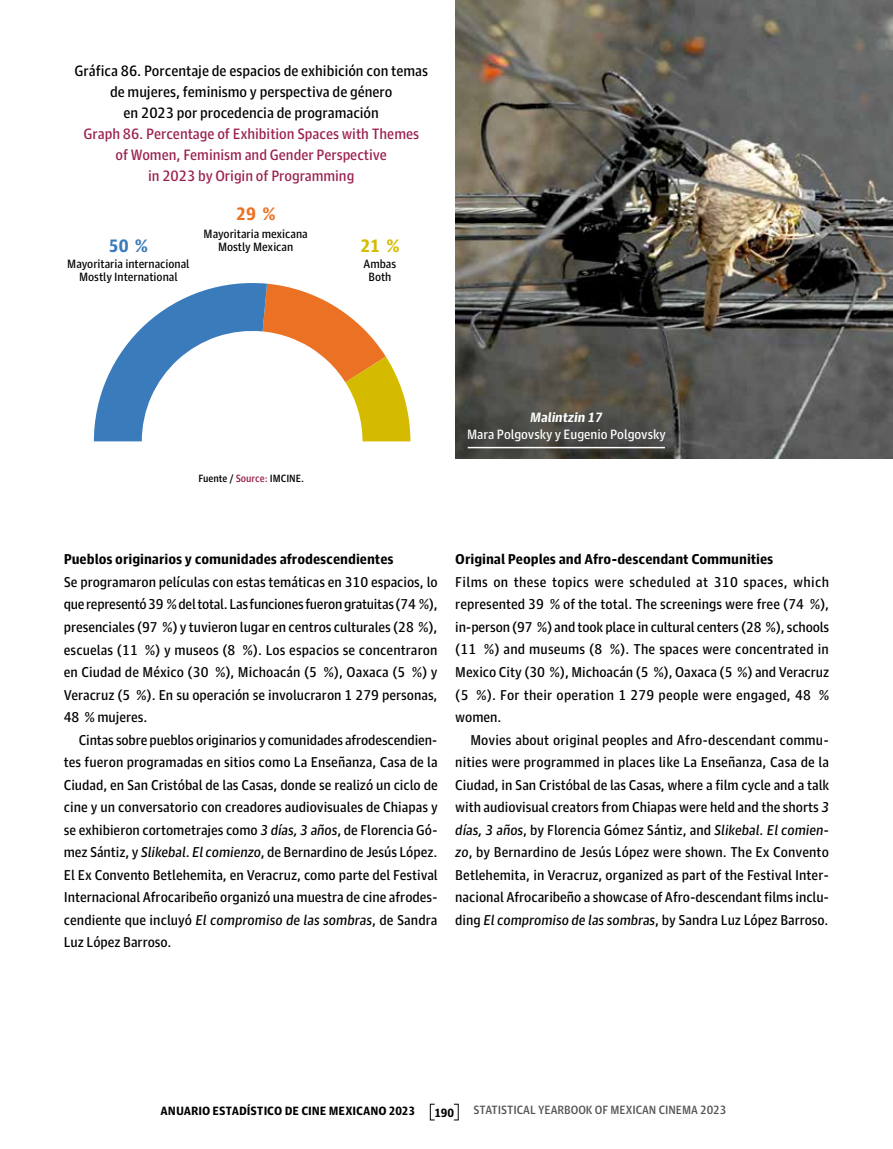
<style>
.page{position:relative;width:893px;height:1149px;background:#fff}
.page>*{position:absolute;margin:0;border:0;box-sizing:border-box;transform-origin:0 0}
.t1{font:900 18px "Guardian Agate Sans";color:#3a7bbc}
.t2{font:900 18px "Guardian Agate Sans";color:#eb7224}
.t3{font:900 18px "Guardian Agate Sans";color:#d5bb00}
.t4{font:15px/21px "Guardian Agate Sans 4";letter-spacing:-.005em;color:#000;text-align:center}
.t5{font:15px/21px "Guardian Agate Sans 4";letter-spacing:-.005em;color:#9a1f4f;text-align:center}
.t6{font:14.25px/22.5px "Guardian Agate Sans 4";letter-spacing:-.005em;color:#000;text-align:justify}
.t7{font:700 14.25px "Guardian Agate Sans 4";letter-spacing:-.005em;color:#000}
.t8{font:13.5px "Guardian Agate Sans 4";letter-spacing:-.005em;color:#fff}
.t9{font:italic 700 13.5px "Guardian Agate Sans 4";letter-spacing:-.005em;color:#fff}
.t10{font:12px/13.5px "Guardian Agate Sans 4";letter-spacing:-.005em;color:#000;text-align:center}
.t11{font:900 12px "Guardian Agate Sans";letter-spacing:-.005em;color:#000}
.t12{font:500 12px "Guardian Agate Sans";letter-spacing:-.005em;color:#535454}
.t13{font:500 10.5px "Guardian Agate Sans";letter-spacing:-.005em;color:#000}
.s1{color:#9a1f4f}
.s2{font-style:italic}
</style>
<div class="page">
<svg style="left:94px;top:283px;width:316px;height:158px"></svg>
<div style="left:430px;top:1103px;width:5px;height:16px;border:1px solid #000"></div>
<img style="left:455px;top:0;width:438px;height:458px">
<hr style="left:468px;top:446px;width:197px;height:2px;background:#fff">
<p class="t4" style="left:75px;top:60px;width:355px">Gráfica 86. Porcentaje de espacios de exhibición con temas de mujeres, feminismo y perspectiva de género<br>en 2023 por procedencia de programación</p>
<p class="t5" style="left:84px;top:123px;width:337px">Graph 86. Percentage of Exhibition Spaces with Themes of Women, Feminism and Gender Perspective<br>in 2023 by Origin of Programming</p>
<p class="t1" style="left:109px;top:233px;width:41px">50 %</p>
<p class="t10" style="left:67px;top:256px;width:124px">Mayoritaria internacional<br>Mostly International</p>
<p class="t2" style="left:236px;top:201px;width:41px">29 %</p>
<p class="t10" style="left:204px;top:226px;width:106px">Mayoritaria mexicana<br>Mostly Mexican</p>
<p class="t3" style="left:360px;top:233px;width:41px">21 %</p>
<p class="t10" style="left:364px;top:256px;width:34px">Ambas<br>Both</p>
<p class="t13" style="left:198px;top:470px;width:107px">Fuente / <span class="s1">Source:</span> IMCINE.</p>
<p class="t9" style="left:530px;top:408px;width:74px">Malintzin 17</p>
<p class="t8" style="left:467px;top:424px;width:200px">Mara Polgovsky y Eugenio Polgovsky</p>
<p class="t7" style="left:64px;top:549px;width:331px">Pueblos originarios y comunidades afrodescendientes</p>
<p class="t6" style="left:64px;top:569px;width:375px">Se programaron películas con estas temáticas en 310 espacios, lo que representó 39 % del total. Las funciones fueron gratuitas (74 %), presenciales (97 %) y tuvieron lugar en centros culturales (28 %), escuelas (11 %) y museos (8 %). Los espacios se concentraron en Ciudad de México (30 %), Michoacán (5 %), Oaxaca (5 %) y Veracruz (5 %). En su operación se involucraron 1 279 personas, 48 % mujeres.</p>
<p class="t6" style="left:64px;top:727px;width:375px;text-indent:15px">Cintas sobre pueblos originarios y comunidades afrodescendien&shy;tes fueron programadas en sitios como La Enseñanza, Casa de la Ciudad, en San Cristóbal de las Casas, donde se realizó un ciclo de cine y un conversatorio con creadores audiovisuales de Chiapas y se exhibieron cortometrajes como <span class="s2">3 días, 3 años</span>, de Florencia Gó&shy;mez Sántiz, y <span class="s2">Slikebal</span>. <span class="s2">El comienzo</span>, de Bernardino de Jesús López.<br>El Ex Convento Betlehemita, en Veracruz, como parte del Festival Internacional Afrocaribeño organizó una muestra de cine afrodes&shy;cendiente que incluyó <span class="s2">El compromiso de las sombras</span>, de Sandra Luz López Barroso.</p>
<p class="t7" style="left:455px;top:549px;width:320px">Original Peoples and Afro-descendant Communities</p>
<p class="t6" style="left:455px;top:569px;width:375px">Films on these topics were scheduled at 310 spaces, which represented 39 % of the total. The screenings were free (74 %), in-person (97 %) and took place in cultural centers (28 %), schools (11 %) and museums (8 %). The spaces were concentrated in Mexico City (30 %), Michoacán (5 %), Oaxaca (5 %) and Veracruz (5 %). For their operation 1 279 people were engaged, 48 % women.</p>
<p class="t6" style="left:455px;top:727px;width:375px;text-indent:15px">Movies about original peoples and Afro-descendant commu&shy;nities were programmed in places like La Enseñanza, Casa de la Ciudad, in San Cristóbal de las Casas, where a film cycle and a talk with audiovisual creators from Chiapas were held and the shorts <span class="s2">3 días, 3 años</span>, by Florencia Gómez Sántiz, and <span class="s2">Slikebal. El comien&shy;zo</span>, by Bernardino de Jesús López were shown. The Ex Convento Betlehemita, in Veracruz, organized as part of the Festival Inter&shy;nacional Afrocaribeño a showcase of Afro-descendant films inclu&shy;ding <span class="s2">El compromiso de las sombras</span>, by Sandra Luz López Barroso.</p>
<p class="t11" style="left:161px;top:1101px;width:256px">ANUARIO ESTADÍSTICO DE CINE MEXICANO 2023</p>
<p class="t11" style="left:434px;top:1104px;width:21px">190</p>
<p class="t12" style="left:474px;top:1101px;width:254px">STATISTICAL YEARBOOK OF MEXICAN CINEMA 2023</p>
</div>
